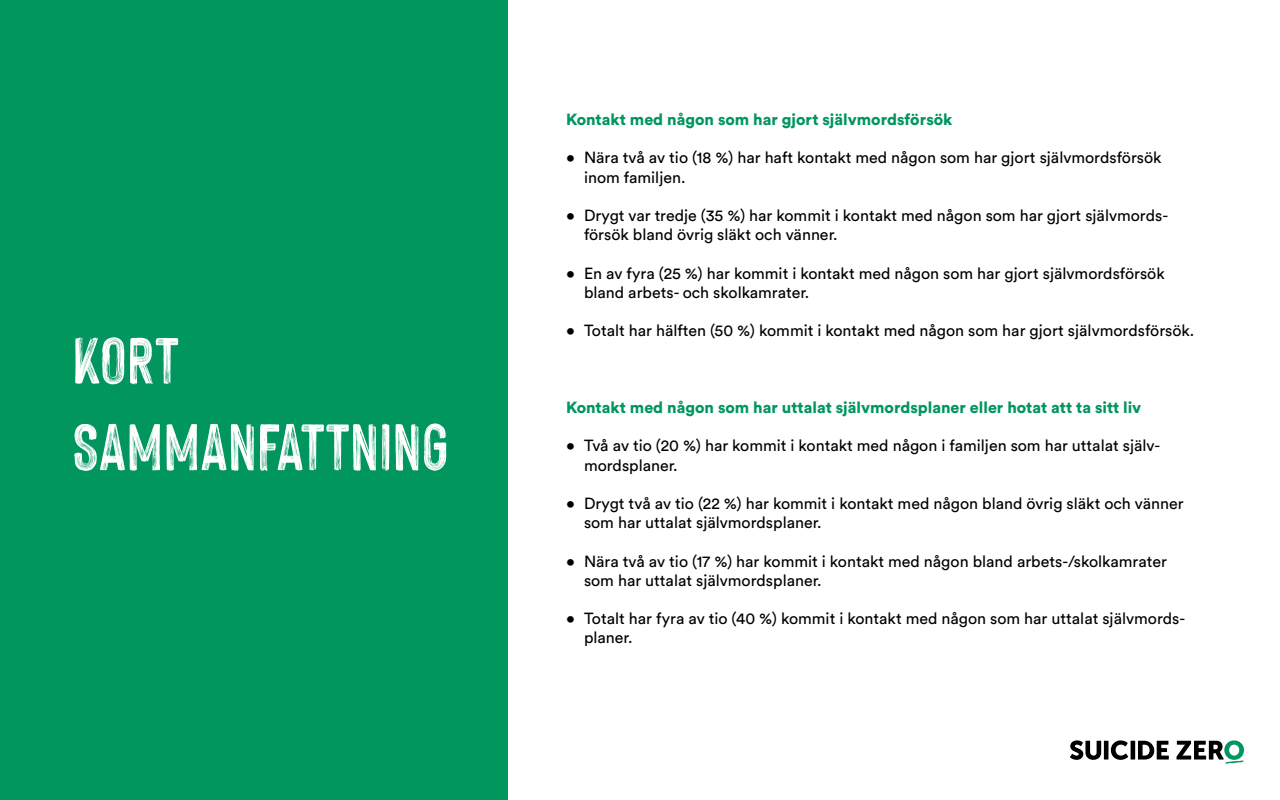
<style>
.page{position:relative;width:1280px;height:800px;background:#fff}
.page>*{position:absolute;margin:0;border:0;box-sizing:border-box;transform-origin:0 0}
.t1{font:72px/86.4px "Hackney Personal Use Only";color:#fff}
.t2{font:16px/19.2px "Circular Std";color:#000}
.t3{font:900 16px "Circular Std";color:#00965e}
</style>
<div class="page">
<svg style="left:1070px;top:740px;width:31px;height:20px"></svg>
<hr style="left:1104px;top:741px;width:4px;height:19px;background:#000">
<svg style="left:1111px;top:740px;width:17px;height:20px"></svg>
<hr style="left:1131px;top:741px;width:4px;height:19px;background:#000">
<svg style="left:1138px;top:741px;width:31px;height:19px"></svg>
<svg style="left:1177px;top:740px;width:67px;height:24px"></svg>
<div style="left:0;top:0;width:508px;height:800px;background:#00965e"></div>
<h1 class="t1" style="left:72px;top:315px;width:378px">KORT<br>SAMMANFATTNING</h1>
<p class="t3" style="left:566px;top:109px;width:388px">Kontakt med någon som har gjort självmordsförsök</p>
<p class="t2" style="left:584px;top:148px;width:579px;text-indent:-18px">• Nära två av tio (18 %) har haft kontakt med någon som har gjort självmordsförsök inom familjen.</p>
<p class="t2" style="left:584px;top:206px;width:586px;text-indent:-18px">• Drygt var tredje (35 %) har kommit i kontakt med någon som har gjort självmords&shy;försök bland övrig släkt och vänner.</p>
<p class="t2" style="left:584px;top:263px;width:582px;text-indent:-18px">• En av fyra (25 %) har kommit i kontakt med någon som har gjort självmordsförsök bland arbets- och skolkamrater.</p>
<p class="t2" style="left:566px;top:321px;width:630px">• Totalt har hälften (50 %) kommit i kontakt med någon som har gjort självmordsförsök.</p>
<p class="t3" style="left:566px;top:397px;width:577px">Kontakt med någon som har uttalat självmordsplaner eller hotat att ta sitt liv</p>
<p class="t2" style="left:584px;top:436px;width:578px;text-indent:-18px">• Två av tio (20 %) har kommit i kontakt med någon i familjen som har uttalat själv&shy;mordsplaner.</p>
<p class="t2" style="left:584px;top:494px;width:601px;text-indent:-18px">• Drygt två av tio (22 %) har kommit i kontakt med någon bland övrig släkt och vänner som har uttalat självmordsplaner.</p>
<p class="t2" style="left:584px;top:551px;width:584px;text-indent:-18px">• Nära två av tio (17 %) har kommit i kontakt med någon bland arbets-/skolkamrater som har uttalat självmordsplaner.</p>
<p class="t2" style="left:584px;top:609px;width:603px;text-indent:-18px">• Totalt har fyra av tio (40 %) kommit i kontakt med någon som har uttalat självmords&shy;planer.</p>
</div>
